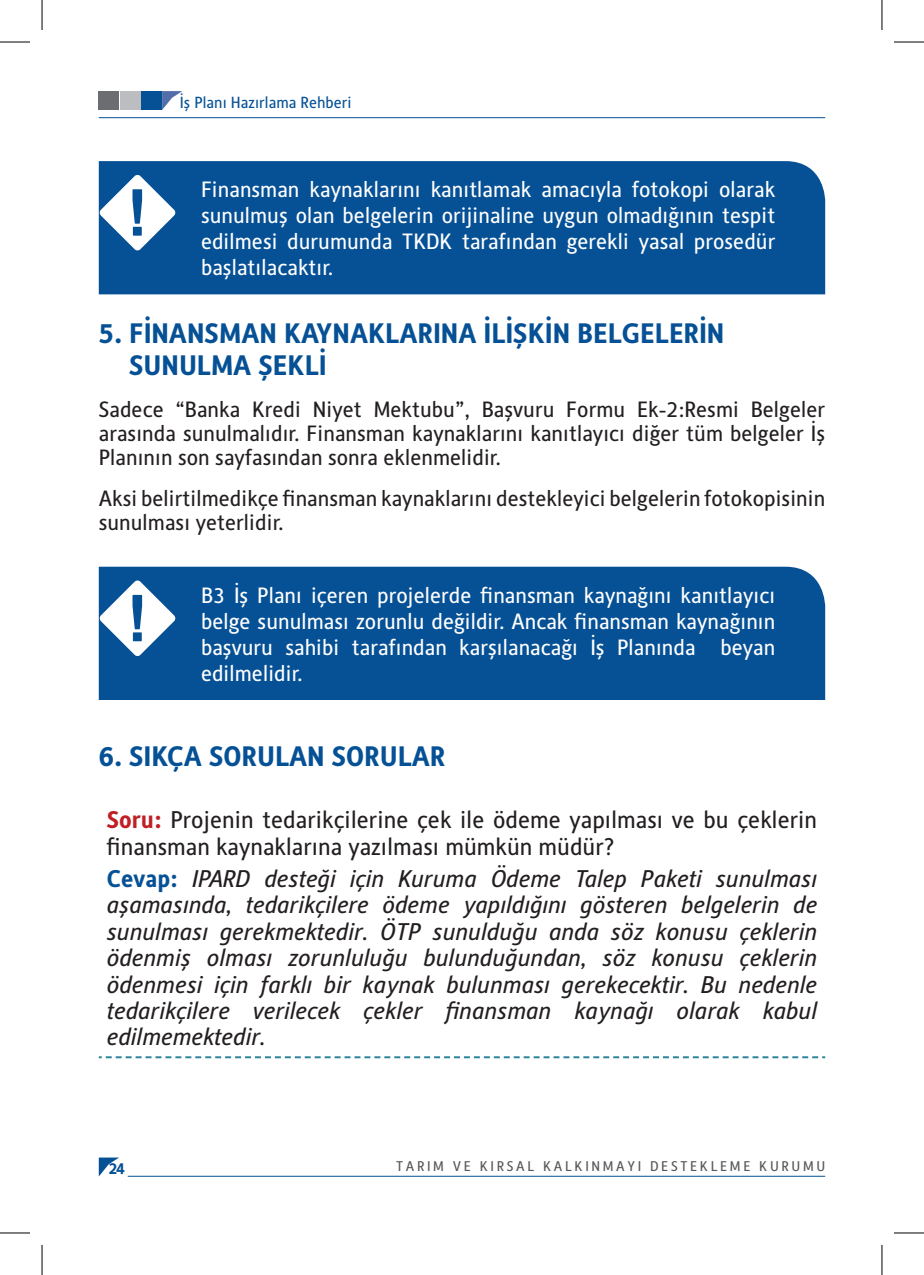
<style>
.page{position:relative;width:924px;height:1275px;background:#fff}
.page>*{position:absolute;margin:0;border:0;box-sizing:border-box;transform-origin:0 0}
.t1{font:700 28px/32px "Alber";color:#065196}
.t2{font:italic 24px/26.4px "Alber";color:#231f20;text-align:justify}
.t3{font:24px/26.4px "Alber";color:#231f20}
.t4{font:22px/26px "Alber";color:#fff;text-align:justify}
.t5{font:22px/24.2px "Alber";color:#231f20;text-align:justify}
.t6{font:16px "Alber";color:#065196}
.t7{font:700 16px "Alber";color:#065196}
.t8{font:14px "Alber";color:#57585a}
.s1{font-weight:700;color:#c02025}
.s2{font-weight:700;font-style:normal;color:#065196}
</style>
<div class="page">
<div style="left:99px;top:91px;width:20px;height:19px;background:#6c6d70"></div>
<div style="left:120px;top:91px;width:20px;height:19px;background:#bcbdc0"></div>
<div style="left:141px;top:91px;width:20px;height:19px;background:#065196"></div>
<svg style="left:162px;top:91px;width:20px;height:19px"></svg>
<hr style="left:99px;top:117px;width:725px;height:1px;background:#065196">
<hr style="left:128px;top:1176px;width:696px;height:1px;background:#065196">
<svg style="left:99px;top:1157px;width:20px;height:19px"></svg>
<div style="left:99px;top:161px;width:725px;height:133px;background:#065196"></div>
<svg style="left:99px;top:174px;width:77px;height:77px"></svg>
<div style="left:99px;top:567px;width:725px;height:133px;background:#065196"></div>
<svg style="left:99px;top:580px;width:77px;height:76px"></svg>
<svg style="left:99px;top:1056px;width:725px;height:2px"></svg>
<hr style="left:0;top:42px;width:30px;height:1px;background:#000">
<hr style="left:893px;top:42px;width:30px;height:1px;background:#000">
<hr style="left:0;top:1232px;width:30px;height:1px;background:#000">
<hr style="left:893px;top:1232px;width:30px;height:1px;background:#000">
<hr style="left:42px;top:0;width:1px;height:30px;background:#000">
<hr style="left:42px;top:1245px;width:1px;height:30px;background:#000">
<hr style="left:881px;top:0;width:1px;height:30px;background:#000">
<hr style="left:881px;top:1245px;width:1px;height:30px;background:#000">
<p class="t6" style="left:180px;top:92px;width:173px">İş Planı Hazırlama Rehberi</p>
<p class="t4" style="left:201px;top:176px;width:575px">Finansman kaynaklarını kanıtlamak amacıyla fotokopi olarak sunulmuş olan belgelerin orijinaline uygun olmadığının tespit edilmesi durumunda TKDK tarafından gerekli yasal prosedür başlatılacaktır.</p>
<p class="t1" style="left:129px;top:316px;width:596px;text-indent:-30px">5. FINANSMAN KAYNAKLARINA İLIŞKIN BELGELERIN<br>SUNULMA ŞEKLI</p>
<p class="t5" style="left:99px;top:396px;width:727px">Sadece “Banka Kredi Niyet Mektubu”, Başvuru Formu Ek-2:Resmi Belgeler arasında sunulmalıdır. Finansman kaynaklarını kanıtlayıcı diğer tüm belgeler İş Planının son sayfasından sonra eklenmelidir.</p>
<p class="t5" style="left:99px;top:486px;width:727px">Aksi belirtilmedikçe finansman kaynaklarını destekleyici belgelerin fotokopisinin sunulması yeterlidir.</p>
<p class="t4" style="left:201px;top:582px;width:575px">B3 İş Planı içeren projelerde finansman kaynağını kanıtlayıcı belge sunulması zorunlu değildir. Ancak finansman kaynağının başvuru sahibi tarafından karşılanacağı İş Planında beyan edilmelidir.</p>
<p class="t1" style="left:99px;top:739px;width:348px">6. SIKÇA SORULAN SORULAR</p>
<p class="t3" style="left:107px;top:806px;width:711px"><span class="s1">Soru:</span> Projenin tedarikçilerine çek ile ödeme yapılması ve bu çeklerin finansman kaynaklarına yazılması mümkün müdür?</p>
<p class="t2" style="left:107px;top:865px;width:711px"><span class="s2">Cevap:</span> IPARD desteği için Kuruma Ödeme Talep Paketi sunulması aşamasında, tedarikçilere ödeme yapıldığını gösteren belgelerin de sunulması gerekmektedir. ÖTP sunulduğu anda söz konusu çeklerin ödenmiş olması zorunluluğu bulunduğundan, söz konusu çeklerin ödenmesi için farklı bir kaynak bulunması gerekecektir. Bu nedenle tedarikçilere verilecek çekler finansman kaynağı olarak kabul edilmemektedir.</p>
<p class="t7" style="left:109px;top:1158px;width:17px">24</p>
<p class="t8" style="left:396px;top:1158px;width:430px">T A R I M V E K I R S A L K A L K I N M A Y I D E S T E K L E M E K U R U M U</p>
</div>
